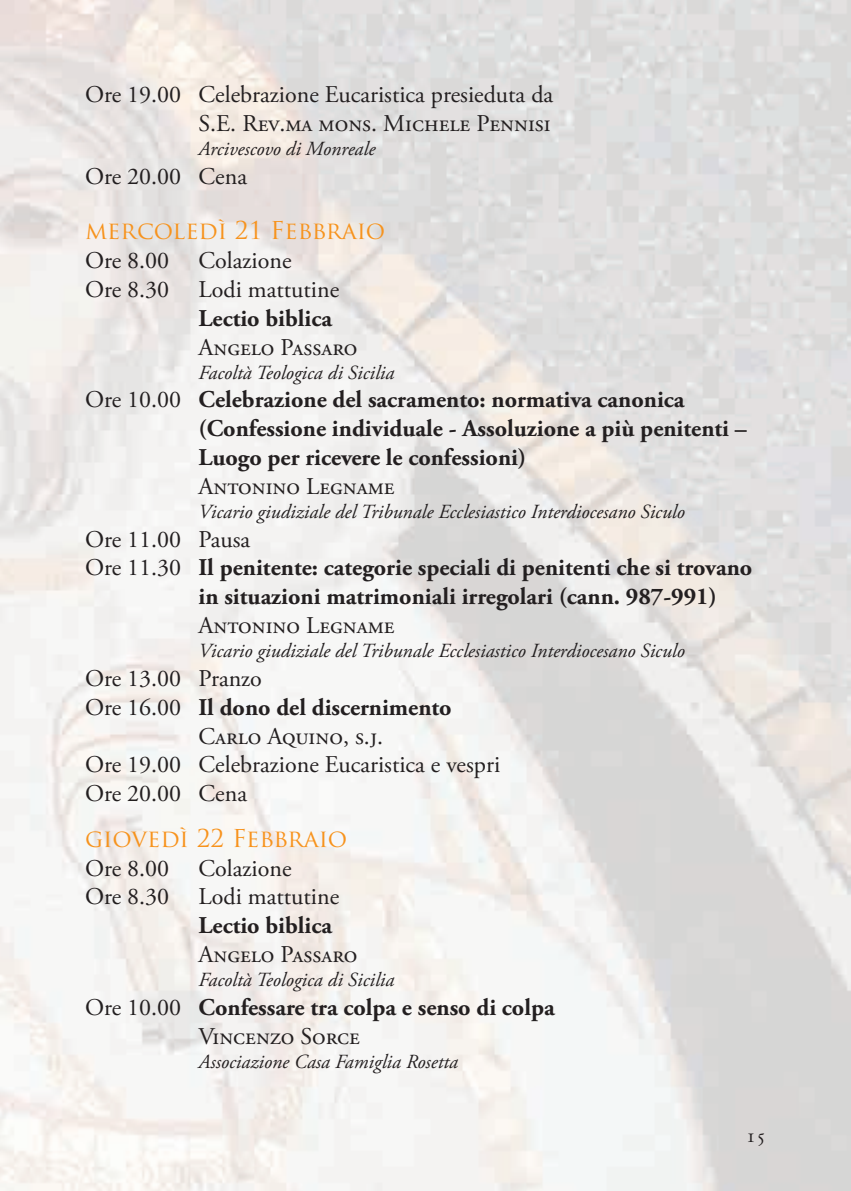
<style>
.page{position:relative;width:851px;height:1191px;background:#fff}
.page>*{position:absolute;margin:0;border:0;box-sizing:border-box;transform-origin:0 0}
.t1{font:700 24px/28.8px "Adobe Garamond Pro";color:#231f20}
.t2{font:24px/28.8px "Adobe Garamond Pro";color:#231f20}
.t3{font:24px "Trajan Pro";color:#f7931d}
.t4{font:italic 20px "Adobe Garamond Pro";color:#231f20}
.t5{font:20px "Adobe Garamond Pro";color:#231f20}
.s1{font-weight:400}
</style>
<div class="page">
<p class="t2" style="left:85px;top:81px;width:469px;text-align:right">Ore 19.00 Celebrazione Eucaristica presieduta da<br>S.E. REV.MA MONS. MICHELE PENNISI</p>
<p class="t4" style="left:198px;top:137px;width:178px">Arcivescovo di Monreale</p>
<p class="t2" style="left:85px;top:163px;width:163px">Ore 20.00 Cena</p>
<p class="t3" style="left:85px;top:215px;width:302px">mercoledì 21 Febbraio</p>
<p class="t2" style="left:85px;top:247px;width:255px">Ore 8.00 Colazione<br>Ore 8.30 Lodi mattutine</p>
<p class="t1" style="left:198px;top:304px;width:135px">Lectio biblica</p>
<p class="t2" style="left:198px;top:333px;width:160px">ANGELO PASSARO</p>
<p class="t4" style="left:198px;top:360px;width:197px">Facoltà Teologica di Sicilia</p>
<p class="t1" style="left:198px;top:386px;width:550px;text-indent:-113px"><span class="s1">Ore 10.00</span> Celebrazione del sacramento: normativa canonica (Confessione individuale - Assoluzione a più penitenti –<br>Luogo per ricevere le confessioni)</p>
<p class="t2" style="left:198px;top:472px;width:198px">ANTONINO LEGNAME</p>
<p class="t4" style="left:198px;top:499px;width:488px">Vicario giudiziale del Tribunale Ecclesiastico Interdiocesano Siculo</p>
<p class="t2" style="left:85px;top:525px;width:166px">Ore 11.00 Pausa</p>
<p class="t1" style="left:85px;top:554px;width:668px"><span class="s1">Ore 11.30</span> Il penitente: categorie speciali di penitenti che si trovano</p>
<p class="t1" style="left:198px;top:582px;width:520px">in situazioni matrimoniali irregolari (cann. 987-991)</p>
<p class="t2" style="left:198px;top:612px;width:198px">ANTONINO LEGNAME</p>
<p class="t4" style="left:198px;top:639px;width:488px">Vicario giudiziale del Tribunale Ecclesiastico Interdiocesano Siculo</p>
<p class="t2" style="left:85px;top:664px;width:178px">Ore 13.00 Pranzo</p>
<p class="t1" style="left:85px;top:693px;width:368px"><span class="s1">Ore 16.00</span> Il dono del discernimento</p>
<p class="t2" style="left:198px;top:722px;width:186px">CARLO AQUINO, S.J.</p>
<p class="t2" style="left:85px;top:751px;width:416px">Ore 19.00 Celebrazione Eucaristica e vespri</p>
<p class="t2" style="left:85px;top:780px;width:163px">Ore 20.00 Cena</p>
<p class="t3" style="left:85px;top:822px;width:263px">giovedì 22 Febbraio</p>
<p class="t2" style="left:85px;top:854px;width:255px">Ore 8.00 Colazione<br>Ore 8.30 Lodi mattutine</p>
<p class="t1" style="left:198px;top:911px;width:135px">Lectio biblica</p>
<p class="t2" style="left:198px;top:940px;width:160px">ANGELO PASSARO</p>
<p class="t4" style="left:198px;top:967px;width:197px">Facoltà Teologica di Sicilia</p>
<p class="t1" style="left:198px;top:993px;width:357px;text-indent:-113px"><span class="s1">Ore 10.00</span> Confessare tra colpa e senso di colpa<br><span class="s1">VINCENZO SORCE</span></p>
<p class="t4" style="left:198px;top:1049px;width:261px">Associazione Casa Famiglia Rosetta</p>
<p class="t5" style="left:746px;top:1123px;width:21px">15</p>
</div>
